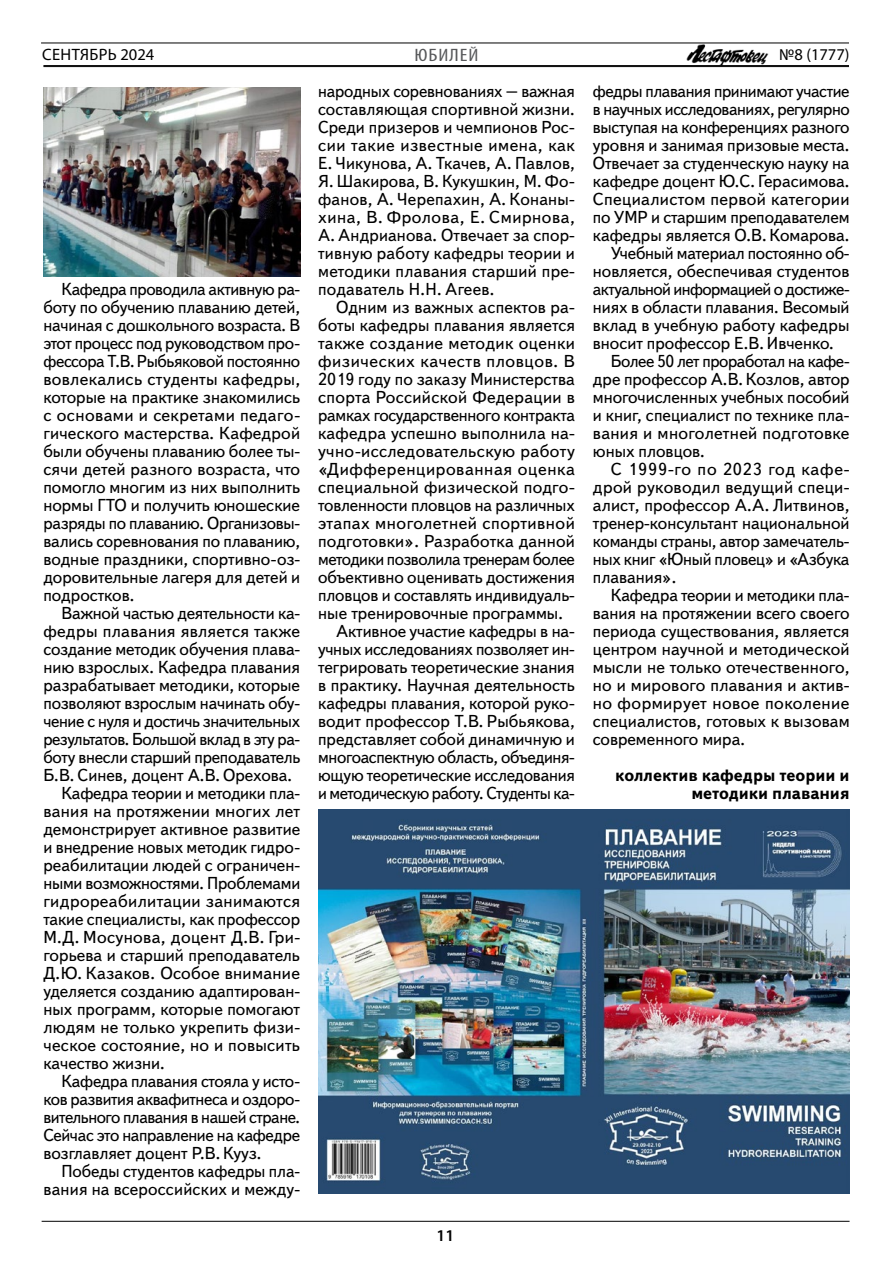
<style>
.page{position:relative;width:893px;height:1263px;background:#fff}
.page>*{position:absolute;margin:0;border:0;box-sizing:border-box;transform-origin:0 0}
.t1{font:condensed 18px "Myriad Pro";letter-spacing:.045em;color:#58595b;scale:1.2 1}
.t2{font:17.25px/18px "Text";color:#000;text-align:justify}
.t3{font:17.25px "Text";letter-spacing:.02em;color:#000}
.t4{font:17.25px "Text";letter-spacing:-.025em;color:#000}
.t5{font:17.25px "Text";letter-spacing:-.02em;color:#000}
.t6{font:17.25px "Text";letter-spacing:.025em;color:#000}
.t7{font:17.25px "Text";letter-spacing:.03em;color:#000}
.t8{font:700 17.25px/18px "Text";color:#000;text-align:right}
.t9{font:17.25px "Text";letter-spacing:-.03em;color:#000}
.t10{font:17.25px "Text";letter-spacing:.035em;color:#000}
.t11{font:17.25px "Text";letter-spacing:.045em;color:#000}
.t12{font:16.5px "Myriad Pro";letter-spacing:.015em;color:#000}
.t13{font:600 16.5px "Myriad Pro";color:#000}
</style>
<div class="page">
<img style="left:687px;top:44px;width:81px;height:21px">
<hr style="left:43px;top:65px;width:806px;height:1px;background:#000">
<hr style="left:43px;top:66px;width:806px;height:1px;background:#000">
<hr style="left:41px;top:43px;width:808px;height:1px;background:#000">
<hr style="left:42px;top:1221px;width:807px;height:1px;background:#000">
<img style="left:318px;top:809px;width:532px;height:385px">
<img style="left:43px;top:88px;width:257px;height:188px">
<p class="t1" style="left:414px;top:44px;width:55px">ЮБИЛЕЙ</p>
<p class="t12" style="left:42px;top:44px;width:114px">СЕНТЯБРЬ 2024</p>
<p class="t12" style="left:779px;top:44px;width:72px">№8 (1777)</p>
<p class="t2" style="left:43px;top:281px;width:258px;text-indent:18px">Кафедра проводила активную ра&shy;боту по обучению плаванию детей, начиная с дошкольного возраста. В этот процесс под руководством про&shy;фессора Т.В.Рыбьяковой постоянно вовлекались студенты кафедры, которые на практике знакомились с основами и секретами педаго&shy;гического мастерства. Кафедрой были обучены плаванию более ты&shy;сячи детей разного возраста, что помогло многим из них выполнить нормы ГТО и получить юношеские разряды по плаванию. Организовы&shy;вались соревнования по плаванию, водные праздники, спортивно-оз&shy;доровительные лагеря для детей и подростков.</p>
<p class="t2" style="left:61px;top:605px;width:240px">Важной частью деятельности ка-</p>
<p class="t3" style="left:43px;top:621px;width:258px">федры плавания является также</p>
<p class="t2" style="left:43px;top:641px;width:258px">создание методик обучения плава-</p>
<p class="t2" style="left:43px;top:659px;width:258px">нию взрослых. Кафедра плавания</p>
<p class="t2" style="left:43px;top:677px;width:258px">разрабатывает методики, которые</p>
<p class="t2" style="left:43px;top:695px;width:258px">позволяют взрослым начинать обу-</p>
<p class="t5" style="left:43px;top:711px;width:258px">чение с нуля и достичь значительных</p>
<p class="t4" style="left:43px;top:729px;width:258px">результатов. Большой вклад в эту ра-</p>
<p class="t2" style="left:43px;top:749px;width:258px">боту внесли старший преподаватель</p>
<p class="t2" style="left:43px;top:767px;width:250px">Б.В. Синев, доцент А.В. Орехова.</p>
<p class="t2" style="left:61px;top:785px;width:240px">Кафедра теории и методики пла-</p>
<p class="t2" style="left:43px;top:803px;width:258px">вания на протяжении многих лет</p>
<p class="t2" style="left:43px;top:821px;width:258px">демонстрирует активное развитие</p>
<p class="t2" style="left:43px;top:839px;width:258px">и внедрение новых методик гидро-</p>
<p class="t2" style="left:43px;top:857px;width:258px">реабилитации людей с ограничен-</p>
<p class="t2" style="left:43px;top:875px;width:258px">ными возможностями. Проблемами</p>
<p class="t3" style="left:43px;top:891px;width:258px">гидрореабилитации занимаются</p>
<p class="t2" style="left:43px;top:911px;width:258px">такие специалисты, как профессор</p>
<p class="t3" style="left:43px;top:927px;width:258px">М.Д. Мосунова, доцент Д.В. Гри-</p>
<p class="t2" style="left:43px;top:947px;width:258px">горьева и старший преподаватель</p>
<p class="t2" style="left:43px;top:965px;width:258px">Д.Ю. Казаков. Особое внимание</p>
<p class="t2" style="left:43px;top:983px;width:258px">уделяется созданию адаптирован-</p>
<p class="t2" style="left:43px;top:1001px;width:258px">ных программ, которые помогают</p>
<p class="t2" style="left:43px;top:1019px;width:258px">людям не только укрепить физи-</p>
<p class="t2" style="left:43px;top:1037px;width:258px">ческое состояние, но и повысить</p>
<p class="t2" style="left:43px;top:1055px;width:123px">качество жизни.</p>
<p class="t2" style="left:61px;top:1073px;width:240px">Кафедра плавания стояла у исто-</p>
<p class="t5" style="left:43px;top:1089px;width:258px">ков развития аквафитнеса и оздоро-</p>
<p class="t4" style="left:43px;top:1107px;width:258px">вительного плавания в нашей стране.</p>
<p class="t5" style="left:43px;top:1125px;width:258px">Сейчас это направление на кафедре</p>
<p class="t2" style="left:43px;top:1145px;width:220px">возглавляет доцент Р.В. Кууз.</p>
<p class="t2" style="left:61px;top:1163px;width:240px">Победы студентов кафедры пла-</p>
<p class="t2" style="left:43px;top:1181px;width:258px">вания на всероссийских и между-</p>
<p class="t2" style="left:318px;top:83px;width:258px">народных соревнованиях – важная составляющая спортивной жизни.<br>Среди призеров и чемпионов Рос&shy;сии такие известные имена, как Е. Чикунова, А. Ткачев, А. Павлов, Я. Шакирова, В. Кукушкин, М. Фо&shy;фанов, А. Черепахин, А. Конаны&shy;хина, В. Фролова, Е. Смирнова, А. Андрианова. Отвечает за спор&shy;тивную работу кафедры теории и методики плавания старший пре&shy;подаватель Н.Н. Агеев.</p>
<p class="t2" style="left:336px;top:299px;width:240px">Одним из важных аспектов ра-</p>
<p class="t2" style="left:318px;top:317px;width:258px">боты кафедры плавания является</p>
<p class="t6" style="left:318px;top:333px;width:258px">также создание методик оценки</p>
<p class="t7" style="left:318px;top:351px;width:258px">физических качеств пловцов. В</p>
<p class="t2" style="left:318px;top:371px;width:258px">2019 году по заказу Министерства</p>
<p class="t3" style="left:318px;top:387px;width:258px">спорта Российской Федерации в</p>
<p class="t2" style="left:318px;top:407px;width:258px">рамках государственного контракта</p>
<p class="t2" style="left:318px;top:425px;width:258px">кафедра успешно выполнила на-</p>
<p class="t6" style="left:318px;top:441px;width:258px">учно-исследовательскую работу</p>
<p class="t10" style="left:318px;top:459px;width:258px">«Дифференцированная оценка</p>
<p class="t3" style="left:318px;top:477px;width:258px">специальной физической подго-</p>
<p class="t2" style="left:318px;top:497px;width:258px">товленности пловцов на различных</p>
<p class="t7" style="left:318px;top:513px;width:258px">этапах многолетней спортивной</p>
<p class="t2" style="left:318px;top:533px;width:258px">подготовки». Разработка данной</p>
<p class="t4" style="left:318px;top:549px;width:258px">методики позволила тренерам более</p>
<p class="t2" style="left:318px;top:569px;width:258px">объективно оценивать достижения</p>
<p class="t2" style="left:318px;top:587px;width:258px">пловцов и составлять индивидуаль-</p>
<p class="t2" style="left:318px;top:605px;width:247px">ные тренировочные программы.</p>
<p class="t2" style="left:336px;top:623px;width:240px">Активное участие кафедры в на-</p>
<p class="t2" style="left:318px;top:641px;width:258px">учных исследованиях позволяет ин-</p>
<p class="t2" style="left:318px;top:659px;width:258px">тегрировать теоретические знания</p>
<p class="t2" style="left:318px;top:677px;width:258px">в практику. Научная деятельность</p>
<p class="t2" style="left:318px;top:695px;width:258px">кафедры плавания, которой руко-</p>
<p class="t2" style="left:318px;top:713px;width:258px">водит профессор Т.В. Рыбьякова,</p>
<p class="t2" style="left:318px;top:731px;width:258px">представляет собой динамичную и</p>
<p class="t5" style="left:318px;top:747px;width:258px">многоаспектную область, объединя-</p>
<p class="t2" style="left:318px;top:767px;width:258px">ющую теоретические исследования</p>
<p class="t4" style="left:318px;top:783px;width:258px">и методическую работу. Студенты ка-</p>
<p class="t13" style="left:437px;top:1225px;width:19px">11</p>
<p class="t5" style="left:593px;top:81px;width:258px">федры плавания принимают участие</p>
<p class="t4" style="left:593px;top:99px;width:258px">в научных исследованиях, регулярно</p>
<p class="t2" style="left:593px;top:119px;width:258px">выступая на конференциях разного</p>
<p class="t2" style="left:593px;top:137px;width:258px">уровня и занимая призовые места.</p>
<p class="t2" style="left:593px;top:155px;width:258px">Отвечает за студенческую науку на</p>
<p class="t2" style="left:593px;top:173px;width:258px">кафедре доцент Ю.С. Герасимова.</p>
<p class="t3" style="left:593px;top:189px;width:258px">Специалистом первой категории</p>
<p class="t2" style="left:593px;top:209px;width:258px">по УМР и старшим преподавателем</p>
<p class="t2" style="left:593px;top:227px;width:258px">кафедры является О.В. Комарова.</p>
<p class="t2" style="left:611px;top:245px;width:240px">Учебный материал постоянно об-</p>
<p class="t2" style="left:593px;top:263px;width:258px">новляется, обеспечивая студентов</p>
<p class="t9" style="left:593px;top:279px;width:258px">актуальной информацией о достиже-</p>
<p class="t2" style="left:593px;top:299px;width:258px">ниях в области плавания. Весомый</p>
<p class="t2" style="left:593px;top:317px;width:258px">вклад в учебную работу кафедры</p>
<p class="t2" style="left:593px;top:335px;width:243px">вносит профессор Е.В. Ивченко.</p>
<p class="t4" style="left:611px;top:351px;width:240px">Более 50 лет проработал на кафе-</p>
<p class="t2" style="left:593px;top:371px;width:258px">дре профессор А.В. Козлов, автор</p>
<p class="t2" style="left:593px;top:389px;width:258px">многочисленных учебных пособий</p>
<p class="t2" style="left:593px;top:407px;width:258px">и книг, специалист по технике пла-</p>
<p class="t3" style="left:593px;top:423px;width:258px">вания и многолетней подготовке</p>
<p class="t2" style="left:593px;top:443px;width:114px">юных пловцов.</p>
<p class="t11" style="left:611px;top:459px;width:240px">С 1999-го по 2023 год кафе-</p>
<p class="t3" style="left:593px;top:477px;width:258px">дрой руководил ведущий специ-</p>
<p class="t2" style="left:593px;top:497px;width:258px">алист, профессор А.А. Литвинов,</p>
<p class="t2" style="left:593px;top:515px;width:258px">тренер-консультант национальной</p>
<p class="t2" style="left:593px;top:533px;width:258px">команды страны, автор замечатель-</p>
<p class="t2" style="left:593px;top:551px;width:258px">ных книг «Юный пловец» и «Азбука</p>
<p class="t2" style="left:593px;top:569px;width:85px">плавания».</p>
<p class="t2" style="left:611px;top:587px;width:240px">Кафедра теории и методики пла-</p>
<p class="t2" style="left:593px;top:605px;width:258px">вания на протяжении всего своего</p>
<p class="t2" style="left:593px;top:623px;width:258px">периода существования, является</p>
<p class="t2" style="left:593px;top:641px;width:258px">центром научной и методической</p>
<p class="t2" style="left:593px;top:659px;width:258px">мысли не только отечественного,</p>
<p class="t2" style="left:593px;top:677px;width:258px">но и мирового плавания и актив-</p>
<p class="t6" style="left:593px;top:693px;width:258px">но формирует новое поколение</p>
<p class="t2" style="left:593px;top:713px;width:258px">специалистов, готовых к вызовам</p>
<p class="t2" style="left:593px;top:731px;width:154px">современного мира.</p>
<p class="t8" style="left:615px;top:767px;width:236px">коллектив кафедры теории и методики плавания</p>
</div>
